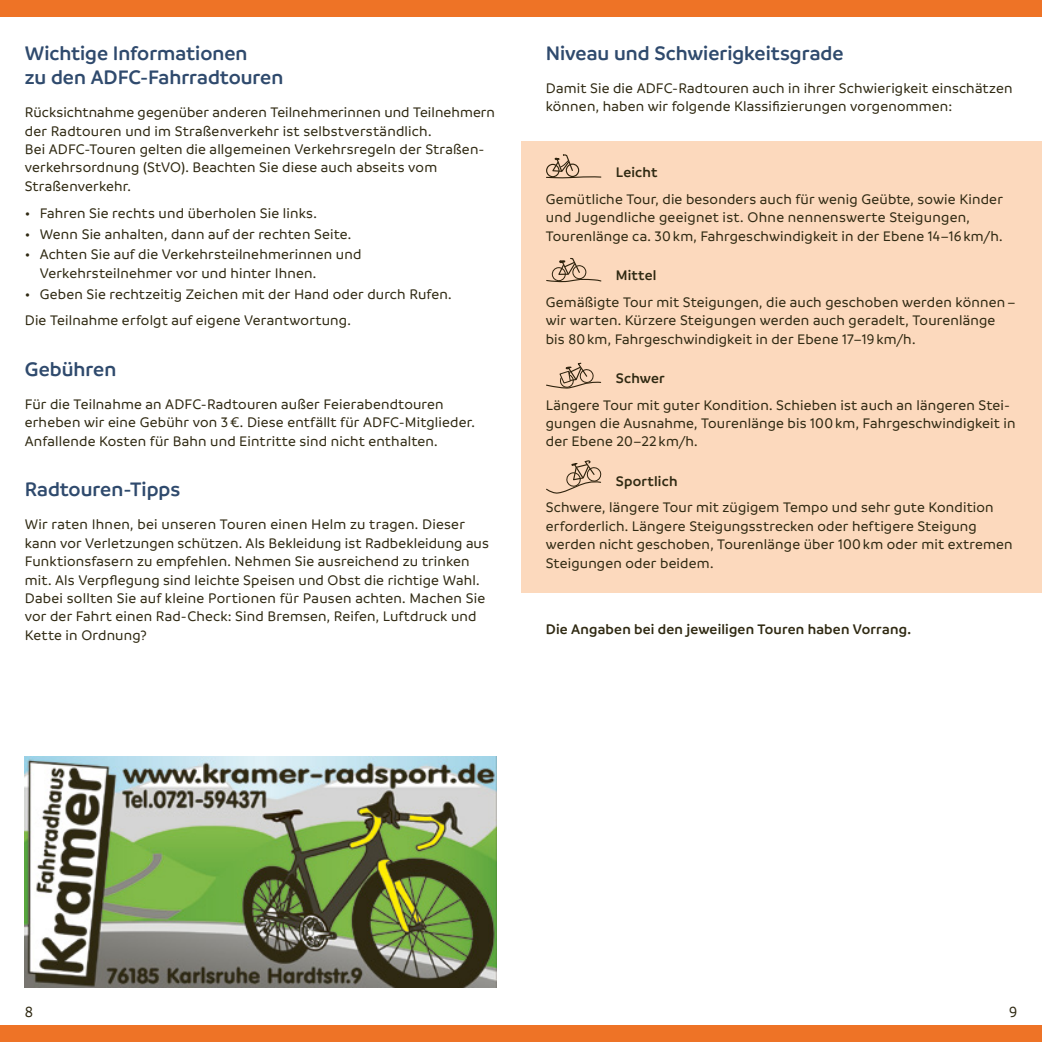
<style>
.page{position:relative;width:1042px;height:1042px;background:#fff}
.page>*{position:absolute;margin:0;border:0;box-sizing:border-box;transform-origin:0 0}
.t1{font:600 21px/24.5px "Branding";color:#2f4a6d}
.t2{font:500 15.75px "Branding";color:#2f2912}
.t3{font:500 14.88px/18.4px "Branding";letter-spacing:.01em;color:#2f2912}
.t4{font:600 14.88px "Branding";letter-spacing:.015em;color:#2f2912}
</style>
<div class="page">
<div style="left:0;top:0;width:1042px;height:16px;background:#ee7326"></div>
<div style="left:0;top:1025px;width:1042px;height:17px;background:#ee7326"></div>
<div style="left:521px;top:141px;width:521px;height:452px;background:#fcd9bd"></div>
<svg style="left:546px;top:154px;width:55px;height:25px"></svg>
<svg style="left:546px;top:258px;width:55px;height:24px"></svg>
<svg style="left:546px;top:362px;width:55px;height:26px"></svg>
<svg style="left:546px;top:460px;width:55px;height:33px"></svg>
<img style="left:25px;top:757px;width:471px;height:230px">
<h1 class="t1" style="left:25px;top:41px;width:260px">Wichtige Informationen<br>zu den ADFC-Fahrradtouren</h1>
<p class="t3" style="left:25px;top:103px;width:472px">Rücksichtnahme gegenüber anderen Teilnehmerinnen und Teilnehmern der Radtouren und im Straßenverkehr ist selbstverständlich.<br>Bei ADFC-Touren gelten die allgemeinen Verkehrsregeln der Straßen&shy;verkehrsordnung (StVO). Beachten Sie diese auch abseits vom Straßenverkehr.</p>
<p class="t3" style="left:25px;top:204px;width:293px">• Fahren Sie rechts und überholen Sie links.</p>
<p class="t3" style="left:25px;top:225px;width:328px">• Wenn Sie anhalten, dann auf der rechten Seite.</p>
<p class="t3" style="left:40px;top:245px;width:323px;text-indent:-15px">• Achten Sie auf die Verkehrsteilnehmerinnen und<br>Verkehrsteilnehmer vor und hinter Ihnen.</p>
<p class="t3" style="left:25px;top:280px;width:428px;line-height:26.8px">• Geben Sie rechtzeitig Zeichen mit der Hand oder durch Rufen.<br>Die Teilnahme erfolgt auf eigene Verantwortung.</p>
<h1 class="t1" style="left:25px;top:357px;width:93px">Gebühren</h1>
<p class="t3" style="left:25px;top:395px;width:452px">Für die Teilnahme an ADFC-Radtouren außer Feierabendtouren erheben wir eine Gebühr von 3€. Diese entfällt für ADFC-Mitglieder.<br>Anfallende Kosten für Bahn und Eintritte sind nicht enthalten.</p>
<h1 class="t1" style="left:25px;top:477px;width:157px">Radtouren-Tipps</h1>
<p class="t3" style="left:25px;top:515px;width:466px">Wir raten Ihnen, bei unseren Touren einen Helm zu tragen. Dieser kann vor Verletzungen schützen. Als Bekleidung ist Radbekleidung aus Funktionsfasern zu empfehlen. Nehmen Sie ausreichend zu trinken mit. Als Verpflegung sind leichte Speisen und Obst die richtige Wahl.<br>Dabei sollten Sie auf kleine Portionen für Pausen achten. Machen Sie vor der Fahrt einen Rad-Check: Sind Bremsen, Reifen, Luftdruck und Kette in Ordnung?</p>
<h1 class="t1" style="left:546px;top:41px;width:299px">Niveau und Schwierigkeitsgrade</h1>
<p class="t3" style="left:546px;top:79px;width:468px">Damit Sie die ADFC-Radtouren auch in ihrer Schwierigkeit einschätzen können, haben wir folgende Klassifizierungen vorgenommen:</p>
<p class="t4" style="left:616px;top:164px;width:43px">Leicht</p>
<p class="t3" style="left:546px;top:190px;width:458px">Gemütliche Tour, die besonders auch für wenig Geübte, sowie Kinder und Jugendliche geeignet ist. Ohne nennenswerte Steigungen,<br>Tourenlänge ca. 30km, Fahrgeschwindigkeit in der Ebene 14–16km/h.</p>
<p class="t4" style="left:616px;top:267px;width:42px">Mittel</p>
<p class="t3" style="left:546px;top:293px;width:471px">Gemäßigte Tour mit Steigungen, die auch geschoben werden können– wir warten. Kürzere Steigungen werden auch geradelt, Tourenlänge bis 80km, Fahrgeschwindigkeit in der Ebene 17–19km/h.</p>
<p class="t4" style="left:616px;top:370px;width:50px">Schwer</p>
<p class="t3" style="left:546px;top:396px;width:471px">Längere Tour mit guter Kondition. Schieben ist auch an längeren Stei&shy;gungen die Ausnahme, Tourenlänge bis 100km, Fahrgeschwindigkeit in der Ebene 20–22km/h.</p>
<p class="t4" style="left:616px;top:473px;width:63px">Sportlich</p>
<p class="t3" style="left:546px;top:498px;width:468px">Schwere, längere Tour mit zügigem Tempo und sehr gute Kondition erforderlich. Längere Steigungsstrecken oder heftigere Steigung werden nicht geschoben, Tourenlänge über 100km oder mit extremen Steigungen oder beidem.</p>
<p class="t4" style="left:546px;top:620px;width:367px">Die Angaben bei den jeweiligen Touren haben Vorrang.</p>
<p class="t2" style="left:25px;top:1004px;width:10px">8</p>
<p class="t2" style="left:1009px;top:1004px;width:10px">9</p>
</div>
